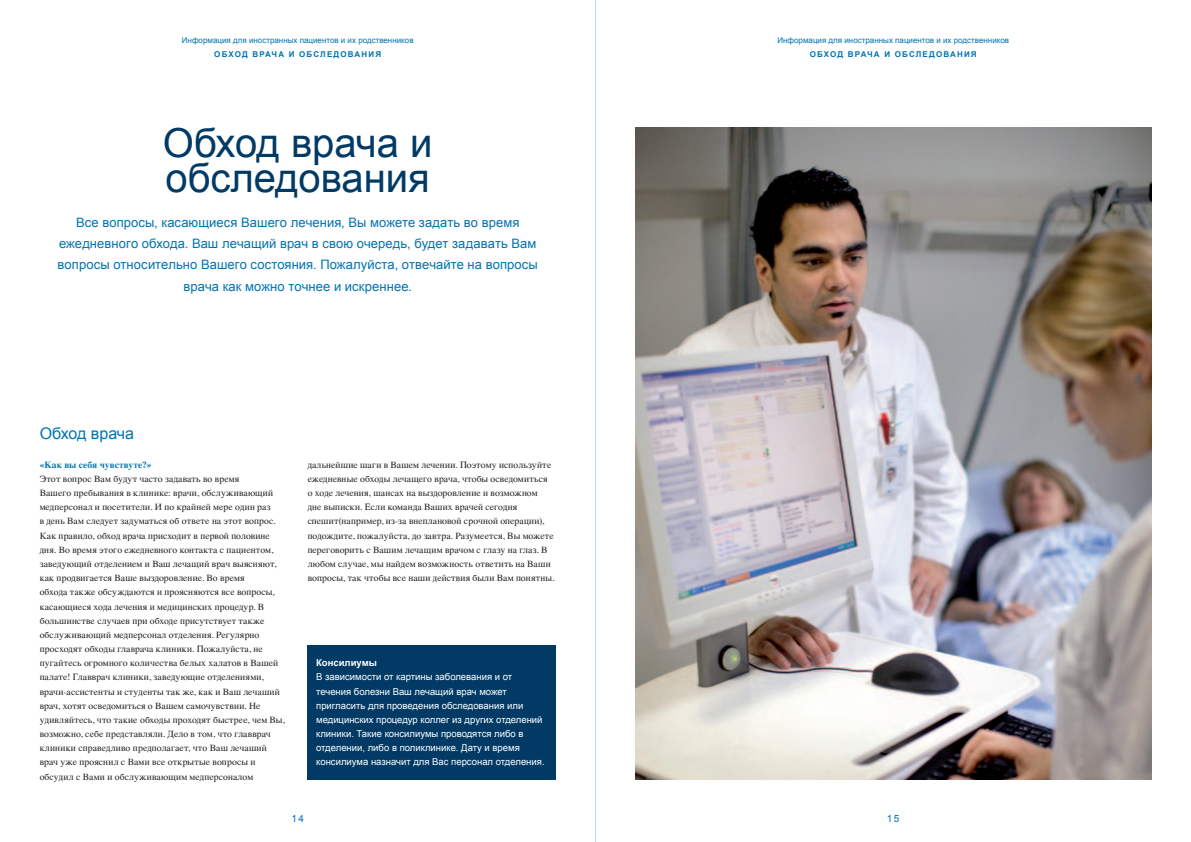
<style>
.page{position:relative;width:1191px;height:842px;background:#fff}
.page>*{position:absolute;margin:0;border:0;box-sizing:border-box;transform-origin:0 0}
.Headline_Gross{font:40px/35px "Arial";color:#003a65}
.Headline_Klein{font:16px "Arial";letter-spacing:-.005em;color:#0074b2}
.t1{font:13px/21.3px "Arial";letter-spacing:.005em;color:#0074b2;text-align:center}
.Seitentitel{font:10px "Arial";color:#0074b2}
.Fließtext{font:9.5px/14.2px "Times";letter-spacing:.01em;color:#231f20}
.Schrift_Infokästen_w{font:9.5px/14.2px "Arial";color:#fff}
.Fließtext-2{font:700 9.5px "Times";letter-spacing:.015em;color:#0074b2}
.Headline_Infokästen{font:700 9.5px "Arial";color:#fff}
.Headline_Kolumne{font:8px "Arial";color:#0074b2}
.Seitentitel-2{font:700 8px "Arial";letter-spacing:.15em;color:#0074b2}
</style>
<div class="page">
<img style="left:635px;top:128px;width:516px;height:652px">
<div style="left:308px;top:645px;width:248px;height:135px;background:#003a65"></div>
<hr style="left:595px;top:0;width:1px;height:842px;background:#c2d7ec">
<p class="Headline_Kolumne" style="left:182px;top:34px;width:233px">Информация для иностранных пациентов и их родственников</p>
<p class="Headline_Kolumne" style="left:777px;top:34px;width:233px">Информация для иностранных пациентов и их родственников</p>
<p class="Seitentitel-2" style="left:214px;top:49px;width:168px">ОБХОД ВРАЧА И ОБСЛЕДОВАНИЯ</p>
<p class="Seitentitel-2" style="left:809px;top:49px;width:168px">ОБХОД ВРАЧА И ОБСЛЕДОВАНИЯ</p>
<p class="Headline_Gross" style="left:163px;top:126px;width:271px">Обход врача и обследования</p>
<p class="t1" style="left:58px;top:212px;width:482px">Все вопросы, касающиеся Вашего лечения, Вы можете задать во время ежедневного обхода. Ваш лечащий врач в свою очередь, будет задавать Вам вопросы относительно Вашего состояния. Пожалуйста, отвечайте на вопросы врача как можно точнее и искреннее.</p>
<p class="Headline_Klein" style="left:40px;top:423px;width:96px">Обход врача</p>
<p class="Fließtext-2" style="left:40px;top:455px;width:113px">«Как вы себя чувствуте?»</p>
<p class="Fließtext" style="left:40px;top:471px;width:247px">Этот вопрос Вам будут часто задавать во время<br>Вашего пребывания в клинике: врачи, обслуживающий медперсонал и посетители. И по крайней мере один раз<br>в день Вам следует задуматься об ответе на этот вопрос.<br>Как правило, обход врача присходит в первой половине дня. Во время этого ежедневного контакта с пациентом, заведующий отделением и Ваш лечащий врач выясняют, как продвигается Ваше выздоровление. Во время<br>обхода также обсуждаются и проясняются все вопросы, касающиеся хода лечения и медицинских процедур. В большинстве случаев при обходе присутствует также обслуживающий медперсонал отделения. Регулярно просходят обходы главрача клиники. Пожалуйста, не пугайтесь огромного количества белых халатов в Вашей палате! Главврач клиники, заведующие отделениями, врачи-ассистенты и студенты так же, как и Ваш лечаший врач, хотят осведомиться о Вашем самочувствии. Не удивляйтесь, что такие обходы проходят быстрее, чем Вы, возможно, себе представляли. Дело в том, что главврач клиники справедливо предполагает, что Ваш лечаший врач уже прояснил с Вами все открытые вопросы и обсудил с Вами и обслуживающим медперсоналом</p>
<p class="Fließtext" style="left:308px;top:457px;width:248px">дальнейшие шаги в Вашем лечении. Поэтому используйте ежедневные обходы лечащего врача, чтобы осведомиться о ходе лечения, шансах на выздоровление и возможном<br>дне выписки. Если команда Ваших врачей сегодня спешит(например, из-за внеплановой срочной операции), подождите, пожалуйста, до завтра. Разумеется, Bы можете переговорить с Вашим лечащим врачом с глазу на глаз. В любом случае, мы найдем возможность ответить на Ваши вопросы, так чтобы все наши действия были Вам понятны.</p>
<p class="Headline_Infokästen" style="left:316px;top:657px;width:62px">Консилиумы</p>
<p class="Schrift_Infokästen_w" style="left:316px;top:670px;width:230px">В зависимости от картины заболевания и от течения болезни Ваш лечащий врач может пригласить для проведения обследования или медицинских процедур коллег из других отделений клиники. Такие консилиумы проводятся либо в отделении, либо в поликлинике. Дату и время консилиума назначит для Вас персонал отделения.</p>
<p class="Seitentitel" style="left:291px;top:812px;width:14px">14</p>
<p class="Seitentitel" style="left:887px;top:812px;width:14px">15</p>
</div>
